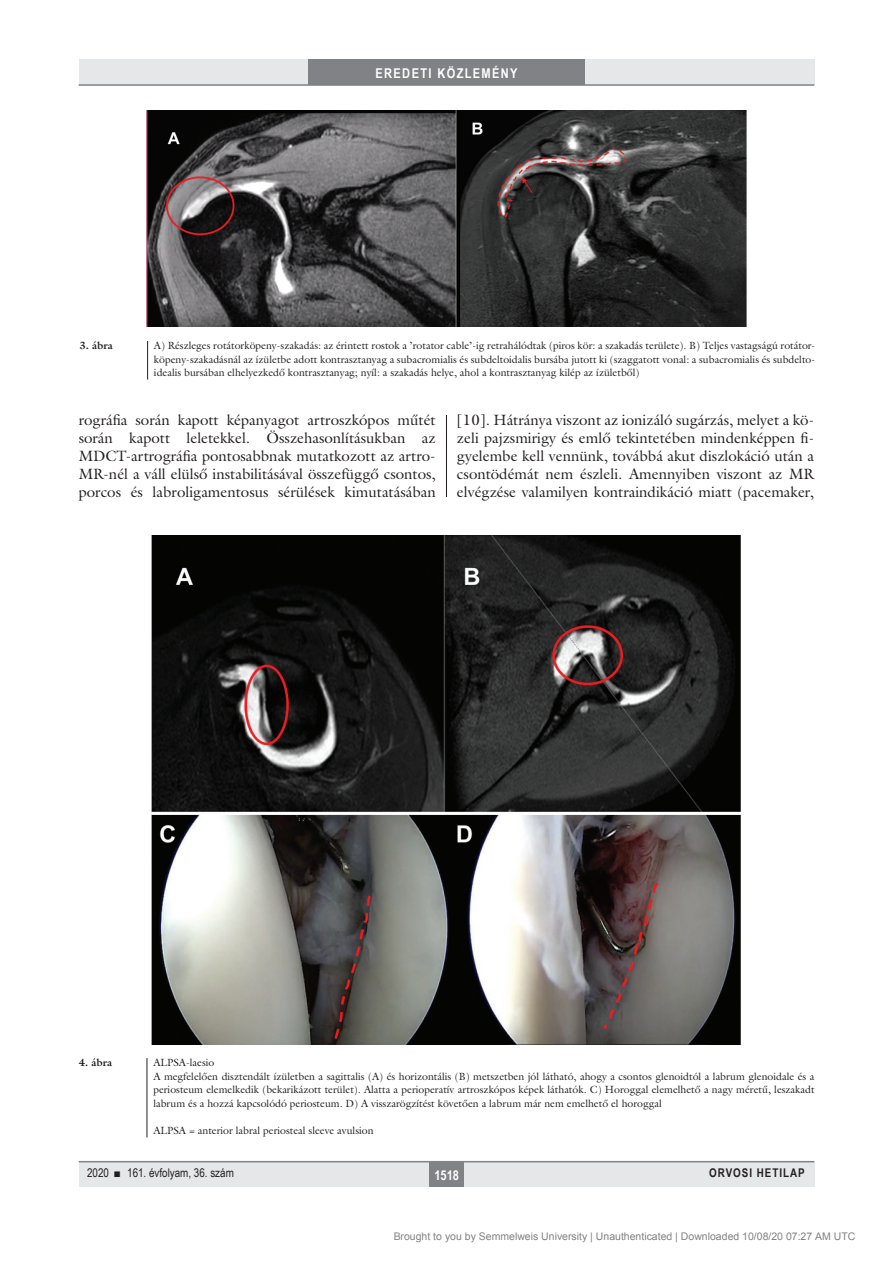
<style>
.page{position:relative;width:893px;height:1263px;background:#fff}
.page>*{position:absolute;margin:0;border:0;box-sizing:border-box;transform-origin:0 0}
.Body_Text{font:15px/18px "Galliard Reg";color:#231f20;text-align:justify}
.t1{font:700 13.5px "Arial Narrow";letter-spacing:.1em;color:#fff}
.t2{font:12px "Arial Narrow";color:#231f20}
.t3{font:700 12px "Arial Narrow";letter-spacing:.08em;color:#231f20}
.kepalairas2{font:10.5px/13.5px "Galliard Reg";color:#231f20;text-align:justify}
.t4{font:10.5px "Arial";color:rgb(0 0 0/.5)}
.kepalairas1{font:700 10.5px "Galliard Reg";color:#231f20}
</style>
<div class="page">
<div style="left:79px;top:1161px;width:735px;height:25px;background:#e6e7e9"></div>
<hr style="left:79px;top:1161px;width:735px;height:1px;background:#808285">
<div style="left:430px;top:1161px;width:34px;height:25px;background:#808285"></div>
<div style="left:79px;top:60px;width:735px;height:25px;background:#e6e7e9"></div>
<div style="left:308px;top:60px;width:277px;height:25px;background:#808285"></div>
<hr style="left:79px;top:84px;width:735px;height:2px;background:#808285">
<hr style="left:446px;top:111px;width:1px;height:1026px;background:#231f20">
<div style="left:80px;top:341px;width:735px;height:74px;background:#fff"></div>
<hr style="left:147px;top:341px;width:1px;height:39px;background:#231f20">
<div style="left:79px;top:1058px;width:736px;height:79px;background:#fff"></div>
<hr style="left:147px;top:1058px;width:1px;height:79px;background:#231f20">
<div style="left:79px;top:111px;width:735px;height:230px;background:#fff"></div>
<img style="left:146px;top:111px;width:601px;height:215px">
<div style="left:78px;top:497px;width:736px;height:561px;background:#fff"></div>
<img style="left:151px;top:536px;width:590px;height:509px">
<p class="t1" style="left:375px;top:63px;width:144px">EREDETI KÖZLEMÉNY</p>
<p class="kepalairas1" style="left:80px;top:339px;width:35px">3. ábra</p>
<p class="kepalairas2" style="left:154px;top:339px;width:663px">A) Részleges rotátorköpeny-szakadás: az érintett rostok a ’rotator cable’-ig retrahálódtak (piros kör: a szakadás területe). B) Teljes vastagságú rotátor&shy;köpeny-szakadásnál az ízületbe adott kontrasztanyag a subacromialis és subdeltoidalis bursába jutott ki (szaggatott vonal: a subacromialis és subdelto&shy;idealis bursában elhelyezkedő kontrasztanyag; nyíl: a szakadás helye, ahol a kontrasztanyag kilép az ízületből)</p>
<p class="Body_Text" style="left:79px;top:411px;width:359px">rográfia során kapott képanyagot artroszkópos műtét során kapott leletekkel. Összehasonlításukban az MDCT-artrográfia pontosabbnak mutatkozott az artro-MR-nél a váll elülső instabilitásával összefüggő csontos, porcos és labroligamentosus sérülések kimutatásában</p>
<p class="Body_Text" style="left:457px;top:411px;width:359px">[10]. Hátránya viszont az ionizáló sugárzás, melyet a kö&shy;zeli pajzsmirigy és emlő tekintetében mindenképpen fi&shy;gyelembe kell vennünk, továbbá akut diszlokáció után a csontödémát nem észleli. Amennyiben viszont az MR elvégzése valamilyen kontraindikáció miatt (pacemaker,</p>
<p class="kepalairas1" style="left:79px;top:1056px;width:35px">4. ábra</p>
<p class="kepalairas2" style="left:153px;top:1056px;width:63px">ALPSA-laesio</p>
<p class="kepalairas2" style="left:153px;top:1069px;width:663px">A megfelelően disztendált ízületben a sagittalis (A) és horizontális (B) metszetben jól látható, ahogy a csontos glenoidtól a labrum glenoidale és a periosteum elemelkedik (bekarikázott terület). Alatta a perioperatív artroszkópos képek láthatók. C) Horoggal elemelhető a nagy méretű, leszakadt labrum és a hozzá kapcsolódó periosteum. D) A visszarögzítést követően a labrum már nem emelhető el horoggal</p>
<p class="kepalairas2" style="left:153px;top:1123px;width:222px">ALPSA = anterior labral periosteal sleeve avulsion</p>
<p class="t2" style="left:87px;top:1164px;width:148px">2020 ■ 161. évfolyam, 36. szám</p>
<p class="t1" style="left:434px;top:1165px;width:26px">1518</p>
<p class="t3" style="left:709px;top:1164px;width:97px">ORVOSI HETILAP</p>
<p class="t4" style="left:394px;top:1231px;width:463px">Brought to you by Semmelweis University | Unauthenticated | Downloaded 10/08/20 07:27 AM UTC</p>
</div>
